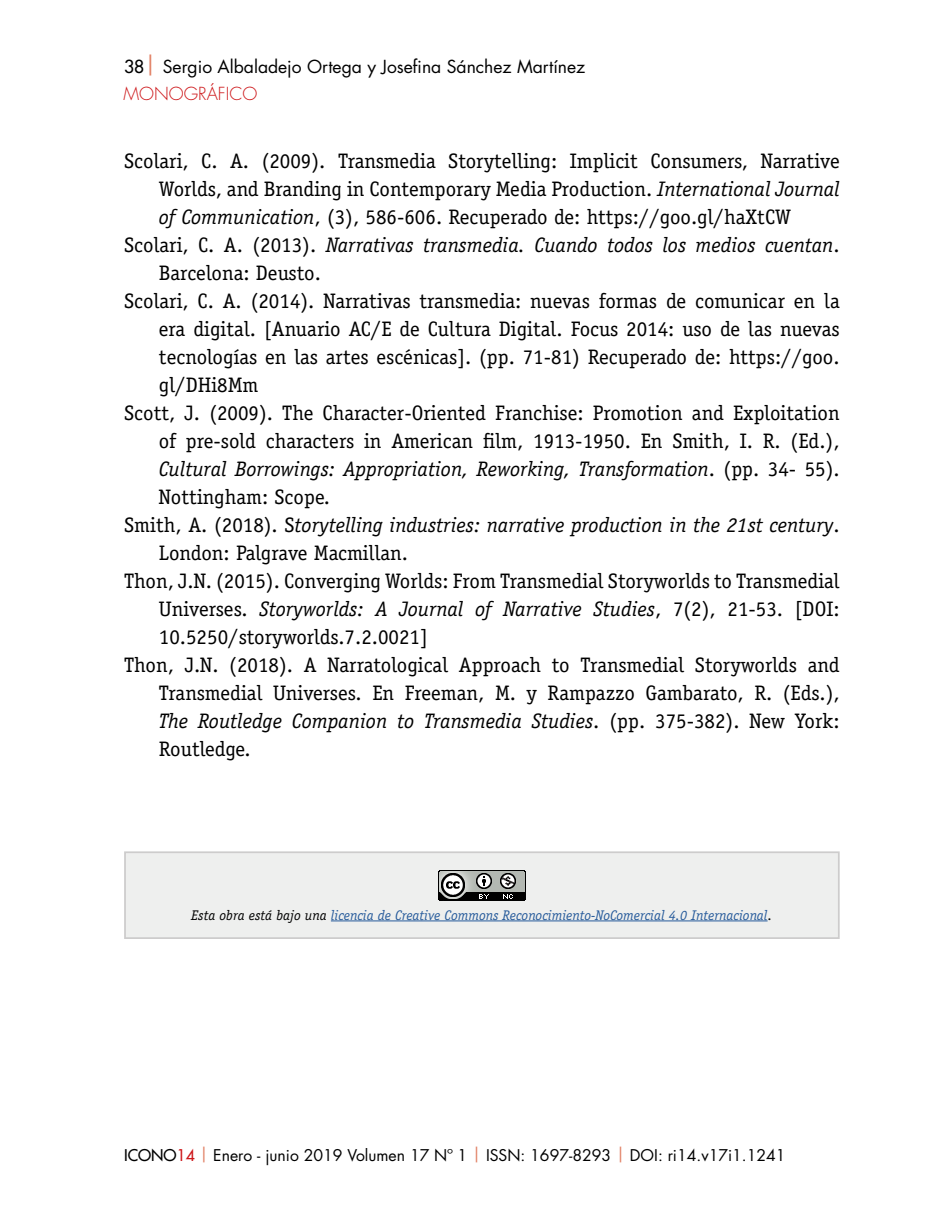
<style>
.page{position:relative;width:939px;height:1220px;background:#fff}
.page>*{position:absolute;margin:0;border:0;box-sizing:border-box;transform-origin:0 0}
.t1{font:21px "Officina Serif Std";color:#000}
.t2{font:italic 21px "Officina Serif Std";color:#000}
.t3{font:17.5px/26.9px "Futura Std";color:#000}
.t4{font:15.75px "Futura Std";color:#000}
.t5{font:italic 14px "Officina Serif Std";color:#275b9b}
.s1{font-weight:500}
.s2{font-size:21px;color:#e17f63}
.s3{font-weight:300;color:#cd171a}
.s4{font-style:italic}
.s5{font-style:normal}
.s6{color:#000}
.s7{font-style:normal;color:#000}
.s8{font-weight:500;color:#cd171a}
.s9{color:#e17f63}
</style>
<div class="page">
<div style="left:124px;top:851px;width:715px;height:88px;background:#eeefee;border:2px solid #cdcccc"></div>
<img style="left:438px;top:870px;width:87px;height:31px">
<hr style="left:331px;top:920px;width:436px;height:1px;background:#275b9b">
<p class="t3" style="left:123px;top:53px;width:463px"><span class="s1">38</span><span class="s2">|</span> Sergio Albaladejo Ortega y Josefina Sánchez Martínez<br><span class="s3">MONOGRÁFICO</span></p>
<p class="t1" style="left:124px;top:149px;width:716px">Scolari, C. A. (2009). Transmedia Storytelling: Implicit Consumers, Narrative</p>
<p class="t1" style="left:159px;top:177px;width:682px">Worlds, and Branding in Contemporary Media Production. <span class="s4">International Journal</span></p>
<p class="t1" style="left:159px;top:205px;width:633px"><span class="s4">of Communication</span>, (3), 586-606. Recuperado de: https://goo.gl/haXtCW</p>
<p class="t2" style="left:124px;top:233px;width:716px"><span class="s5">Scolari, C. A. (2013).</span> Narrativas transmedia. Cuando todos los medios cuentan<span class="s5">.</span></p>
<p class="t1" style="left:159px;top:261px;width:163px">Barcelona: Deusto.</p>
<p class="t1" style="left:124px;top:289px;width:716px">Scolari, C. A. (2014). Narrativas transmedia: nuevas formas de comunicar en la</p>
<p class="t1" style="left:159px;top:317px;width:682px">era digital. [Anuario AC/E de Cultura Digital. Focus 2014: uso de las nuevas</p>
<p class="t1" style="left:159px;top:345px;width:682px">tecnologías en las artes escénicas]. (pp. 71-81) Recuperado de: https://goo.</p>
<p class="t1" style="left:159px;top:373px;width:101px">gl/DHi8Mm</p>
<p class="t1" style="left:124px;top:401px;width:716px">Scott, J. (2009). The Character-Oriented Franchise: Promotion and Exploitation</p>
<p class="t1" style="left:159px;top:429px;width:682px">of pre-sold characters in American film, 1913-1950. En Smith, I. R. (Ed.),</p>
<p class="t2" style="left:159px;top:457px;width:682px">Cultural Borrowings: Appropriation, Reworking, Transformation<span class="s5">. (pp. 34- 55).</span></p>
<p class="t1" style="left:159px;top:485px;width:173px">Nottingham: Scope.</p>
<p class="t2" style="left:124px;top:513px;width:716px"><span class="s5">Smith, A. (2018). S</span>torytelling industries: narrative production in the 21st century<span class="s5">.</span></p>
<p class="t1" style="left:159px;top:541px;width:250px">London: Palgrave Macmillan.</p>
<p class="t1" style="left:124px;top:569px;width:716px">Thon, J.N. (2015). Converging Worlds: From Transmedial Storyworlds to Transmedial</p>
<p class="t2" style="left:159px;top:597px;width:682px"><span class="s5">Universes.</span> Storyworlds: A Journal of Narrative Studies<span class="s5">, 7(2), 21-53. [DOI:</span></p>
<p class="t1" style="left:159px;top:624px;width:270px">10.5250/storyworlds.7.2.0021]</p>
<p class="t1" style="left:124px;top:652px;width:716px">Thon, J.N. (2018). A Narratological Approach to Transmedial Storyworlds and</p>
<p class="t1" style="left:159px;top:680px;width:682px">Transmedial Universes. En Freeman, M. y Rampazzo Gambarato, R. (Eds.),</p>
<p class="t2" style="left:159px;top:709px;width:682px">The Routledge Companion to Transmedia Studies<span class="s5">. (pp. 375-382). New York:</span></p>
<p class="t1" style="left:159px;top:736px;width:93px">Routledge.</p>
<p class="t5" style="left:191px;top:907px;width:581px"><span class="s6">Esta obra está bajo una</span> licencia de Creative Commons Reconocimiento-NoComercial 4.0 Internacional<span class="s7">.</span></p>
<p class="t4" style="left:124px;top:1145px;width:662px"><span class="s1">ICONO</span><span class="s8">14</span> <span class="s9">|</span> Enero - junio 2019 Volumen 17 Nº 1 <span class="s9">|</span> ISSN: 1697-8293 <span class="s9">|</span> DOI: ri14.v17i1.1241</p>
</div>
